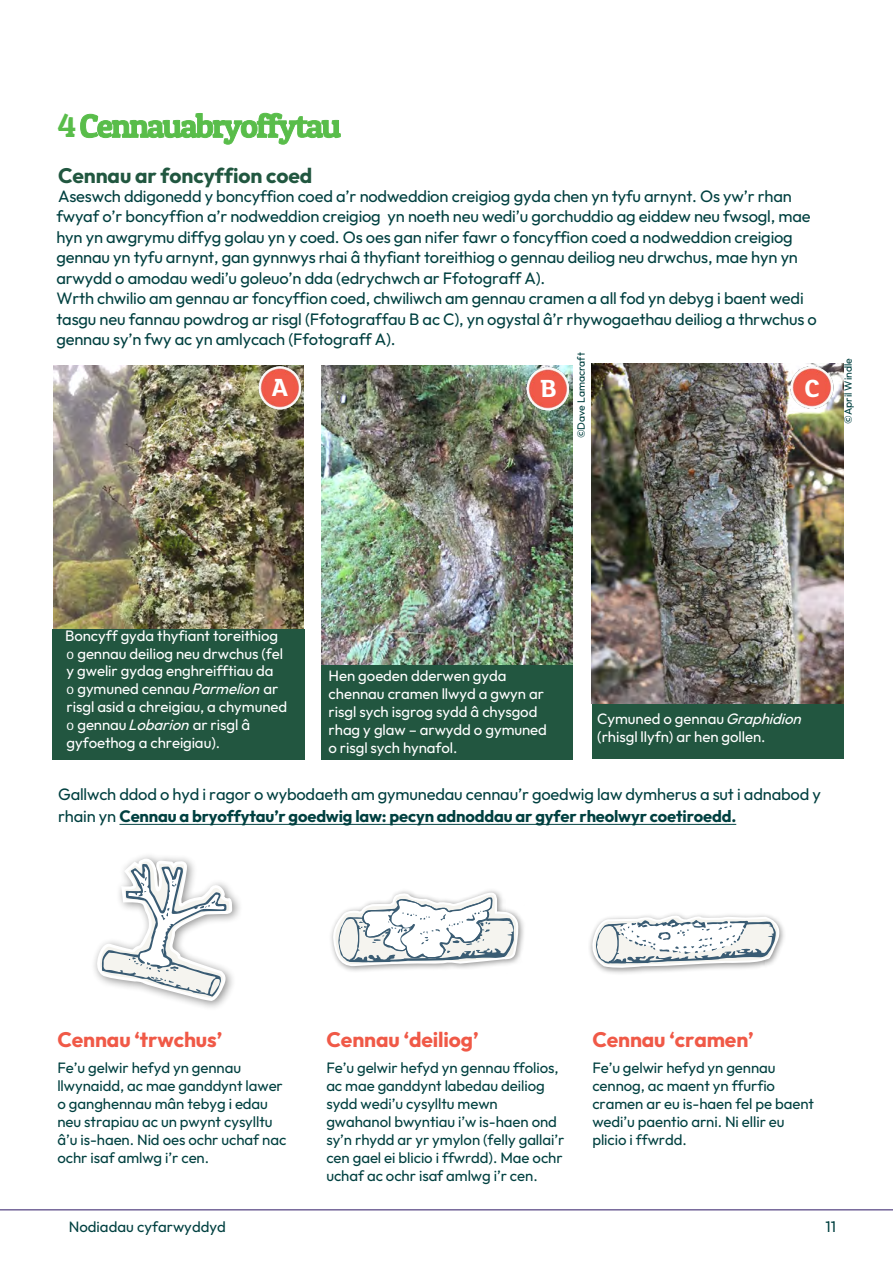
<style>
.page{position:relative;width:893px;height:1263px;background:#fff}
.page>*{position:absolute;margin:0;border:0;box-sizing:border-box;transform-origin:0 0}
.t1{font:33px "Patua One";letter-spacing:-.05em;color:#59bd4a}
.t2{font:700 27px "FS Lola";color:#fff}
.t3{font:700 21px "Outfit";letter-spacing:-.005em;color:#f05947}
.t4{font:700 21px "Outfit";letter-spacing:-.005em;color:#215740}
.t5{font:16.5px/20.4px "Outfit";letter-spacing:-.01em;color:#004040}
.t6{font:15px/18px "Outfit";letter-spacing:-.005em;color:#004040}
.t7{font:15px/17.9px "Outfit";letter-spacing:-.005em;color:#fff}
.t8{font:10.5px "Outfit";letter-spacing:-.005em;color:#004040}
.s1{font-style:inherit}
.s2{font-family:"FS Lola"}
.s3{font-style:italic}
.s4{font-weight:700}
</style>
<div class="page">
<img style="left:321px;top:366px;width:251px;height:299px">
<div style="left:593px;top:703px;width:251px;height:55px;background:#225640"></div>
<img style="left:53px;top:365px;width:251px;height:264px">
<hr style="left:0;top:1209px;width:893px;height:1px;background:#513f7f">
<img style="left:592px;top:363px;width:252px;height:340px">
<div style="left:789px;top:373px;width:36px;height:38px;border:2px solid #fff;border-radius:50%"></div>
<div style="left:90px;top:852px;width:153px;height:159px;background:#000;opacity:.45"></div>
<svg style="left:95px;top:857px;width:140px;height:144px"></svg>
<div style="left:588px;top:911px;width:199px;height:65px;background:#000;opacity:.45"></div>
<svg style="left:591px;top:914px;width:194px;height:54px"></svg>
<div style="left:328px;top:888px;width:198px;height:85px;background:#000;opacity:.45"></div>
<svg style="left:333px;top:890px;width:185px;height:77px"></svg>
<hr style="left:119px;top:824px;width:617px;height:1px;background:#004040">
<img style="left:258px;top:367px;width:43px;height:42px">
<img style="left:526px;top:367px;width:43px;height:43px">
<img style="left:790px;top:366px;width:43px;height:43px">
<div style="left:321px;top:665px;width:252px;height:94px;background:#225640"></div>
<div style="left:53px;top:629px;width:252px;height:130px;background:#225640"></div>
<p class="t1" style="left:58px;top:105px;width:284px">4Cennauabryoffytau</p>
<p class="t4" style="left:58px;top:162px;width:256px">Cennau ar foncyffion coed</p>
<p class="t5" style="left:56px;top:186px;width:762px">Aseswch ddigonedd y boncyffion <span class="s1">coed a’r nodweddion creigiog</span> gyda chen yn tyfu arnynt. Os yw’r rhan fwyaf o’r <span class="s1">boncyffion a’r nodweddion creigiog</span> yn noeth neu wedi’u gorchuddio ag eiddew neu fwsogl, mae hyn yn awgrymu diffyg golau yn y coed. Os oes gan nifer fawr o foncyffion <span class="s1">coed a nodweddion creigiog </span>gennau yn tyfu arnynt, gan gynnwys rhai â thyfiant toreithiog <span class="s1">o gennau deiliog neu drwchus, mae hyn yn arwydd o amodau wedi’u goleuo’n dda (edrychwch ar Ffotograff A).<br></span>Wrth chwilio am gennau ar foncyffion coed, chwiliwch am gennau cramen a all fod yn debyg i baent wedi tasgu neu fannau powdrog ar risgl (Ffotograffau B ac C), yn ogystal â’r rhywogaethau deiliog a thrwchus o gennau sy’n fwy ac yn amlycach (Ffotograff A).</p>
<p class="t8" style="left:575px;top:438px;width:87px;rotate:-90deg">©Dave Lamacraft</p>
<p class="t8" style="left:842px;top:424px;width:67px;rotate:-90deg">©April Windle</p>
<h2 class="t2" style="left:271px;top:369px;width:18px">A</h2>
<h2 class="t2" style="left:541px;top:370px;width:18px">B</h2>
<h2 class="t2" style="left:805px;top:370px;width:17px">C</h2>
<p class="t7" style="left:65px;top:627px;width:224px">Boncyff gyda thyfiant toreithiog <span class="s2">o</span> gennau deiliog neu drwchus (fel y gwelir gydag enghreifftiau da<br><span class="s2">o</span> gymuned cennau<span class="s3">Parmelion</span>ar risgl asid a chreigiau, a chymuned <span class="s2">o</span> gennau <span class="s3">Lobarion</span>ar risgl â <span class="s1">gyfoethog a chreigiau).</span></p>
<p class="t7" style="left:328px;top:667px;width:220px">Hen goeden dderwen gyda chennau cramen llwyd a gwyn ar risgl sych isgrog sydd â chysgod rhag y glaw – arwydd o gymuned o risgl sych hynafol.</p>
<p class="t7" style="left:597px;top:710px;width:210px">Cymuned o gennau<span class="s3">Graphidion </span>(rhisgl llyfn) ar hen gollen<span class="s1">.</span></p>
<p class="t5" style="left:58px;top:785px;width:764px;line-height:21px">Gallwch ddod o hyd i ragor o wybodaeth am gymunedau cennau’r goedwig law dymherus a sut i adnabod y rhain yn <span class="s4">Cennau a bryoffytau’r goedwig law: pecyn adnoddau ar gyfer rheolwyr coetiroedd.</span></p>
<p class="t3" style="left:57px;top:1026px;width:166px">Cennau ‘trwchus’</p>
<p class="t6" style="left:57px;top:1059px;width:230px">Fe’u gelwir hefyd yn gennau llwynaidd, ac mae ganddynt lawer o ganghennau mân tebyg i edau neu strapiau ac un pwynt cysylltu â’u is-haen. Nid oes ochr uchaf nac ochr isaf amlwg i’r cen.</p>
<p class="t6" style="left:69px;top:1218px;width:159px">Nodiadau cyfarwyddyd</p>
<p class="t3" style="left:327px;top:1026px;width:153px">Cennau ‘deiliog’</p>
<p class="t6" style="left:326px;top:1059px;width:240px">Fe’u gelwir hefyd yn gennau ffolios, ac mae ganddynt labedau deiliog sydd wedi’u cysylltu mewn gwahanol bwyntiau i’w is-haen ond sy’n rhydd ar yr ymylon (felly gallai’r cen gael ei blicio i ffwrdd). Mae ochr uchaf ac ochr isaf amlwg i’r cen.</p>
<p class="t3" style="left:592px;top:1026px;width:163px">Cennau ‘cramen’</p>
<p class="t6" style="left:592px;top:1059px;width:223px">Fe’u gelwir hefyd yn gennau cennog, ac maent yn ffurfio cramen ar eu is-haen fel pe baent wedi’u paentio arni. Ni ellir eu plicio i ffwrdd.</p>
<p class="t6" style="left:825px;top:1218px;width:12px">11</p>
</div>
